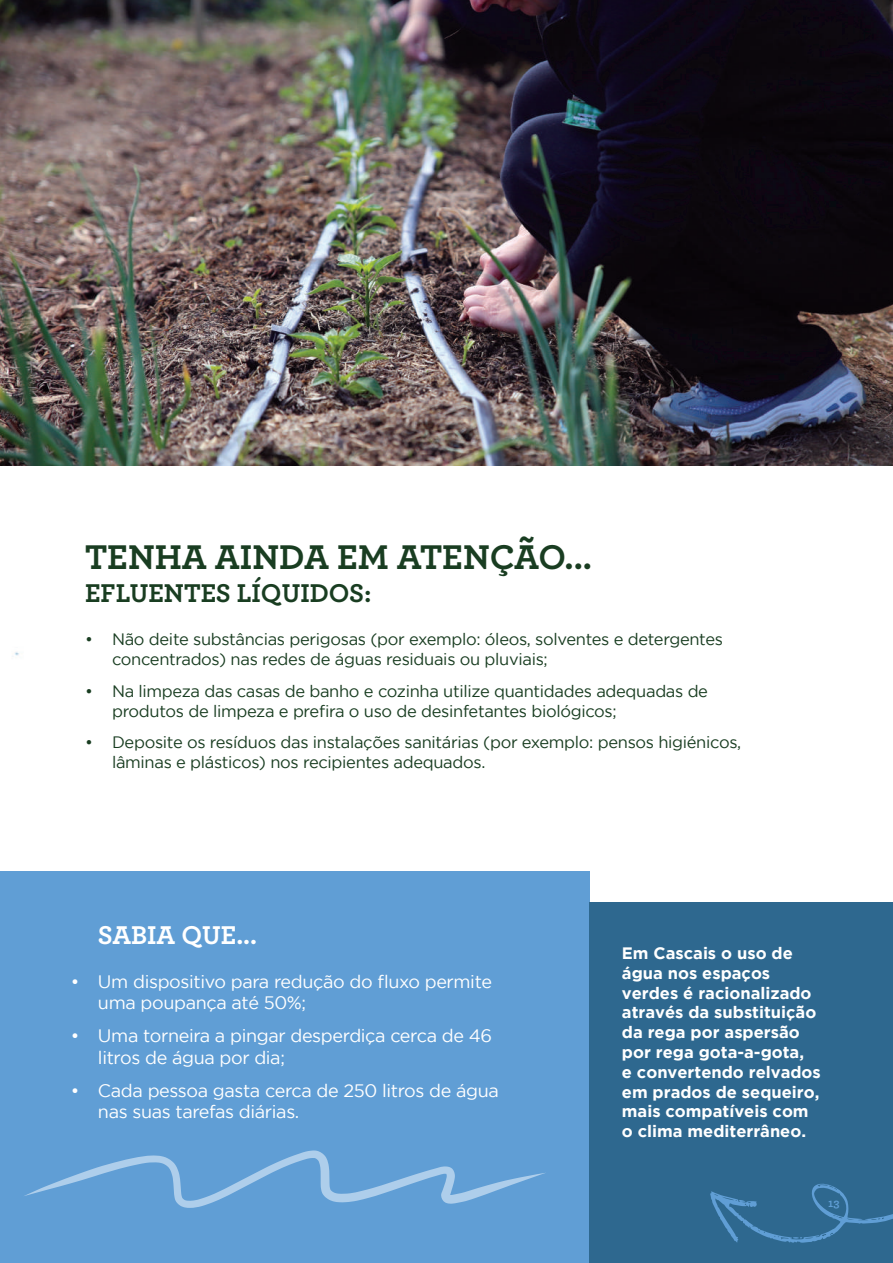
<style>
.page{position:relative;width:893px;height:1263px;background:#fff}
.page>*{position:absolute;margin:0;border:0;box-sizing:border-box;transform-origin:0 0}
.t1{font:700 36px "Archer";color:#193d21}
.t2{font:700 27px "Archer";color:#193d21}
.t3{font:700 27px "Archer";color:#fff}
.t4{font:18px/21.6px "Gotham";letter-spacing:-.02em;color:#fff}
.t5{font:16.5px/19.8px "Gotham";letter-spacing:-.02em;color:#193d21}
.t6{font:700 16.5px/19.8px "Gotham";color:#fff}
.t7{font:700 12px "Archer";color:#609ed5}
</style>
<div class="page">
<img style="left:0;top:0;width:893px;height:466px">
<div style="left:0;top:871px;width:589px;height:392px;background:#609ed5"></div>
<div style="left:589px;top:902px;width:304px;height:361px;background:#2e688f"></div>
<svg style="left:24px;top:1150px;width:521px;height:58px"></svg>
<svg style="left:710px;top:1183px;width:183px;height:60px"></svg>
<h1 class="t1" style="left:85px;top:529px;width:509px">TENHA AINDA EM ATENÇÃO...</h1>
<h2 class="t2" style="left:85px;top:571px;width:288px">EFLUENTES LÍQUIDOS:</h2>
<p class="t5" style="left:112px;top:629px;width:612px;text-indent:-27px">• Não deite substâncias perigosas (por exemplo: óleos, solventes e detergentes concentrados) nas redes de águas residuais ou pluviais;</p>
<p class="t5" style="left:112px;top:681px;width:597px;text-indent:-27px">• Na limpeza das casas de banho e cozinha utilize quantidades adequadas de produtos de limpeza e prefira o uso de desinfetantes biológicos;</p>
<p class="t5" style="left:112px;top:732px;width:631px;text-indent:-27px">• Deposite os resíduos das instalações sanitárias (por exemplo: pensos higiénicos, lâminas e plásticos) nos recipientes adequados.</p>
<h2 class="t3" style="left:98px;top:914px;width:161px">SABIA QUE...</h2>
<p class="t4" style="left:98px;top:970px;width:395px;text-indent:-27px">• Um dispositivo para redução do fluxo permite uma poupança até 50%;</p>
<p class="t4" style="left:98px;top:1025px;width:396px;text-indent:-27px">• Uma torneira a pingar desperdiça cerca de 46 litros de água por dia;</p>
<p class="t4" style="left:98px;top:1079px;width:402px;text-indent:-27px">• Cada pessoa gasta cerca de 250 litros de água nas suas tarefas diárias.</p>
<p class="t6" style="left:622px;top:943px;width:200px">Em Cascais o uso de água nos espaços verdes é racionalizado através da substituição da rega por aspersão por rega gota-a-gota,<br>e convertendo relvados em prados de sequeiro, mais compatíveis com o clima mediterrâneo.</p>
<p class="t7" style="left:828px;top:1193px;width:13px">13</p>
</div>
